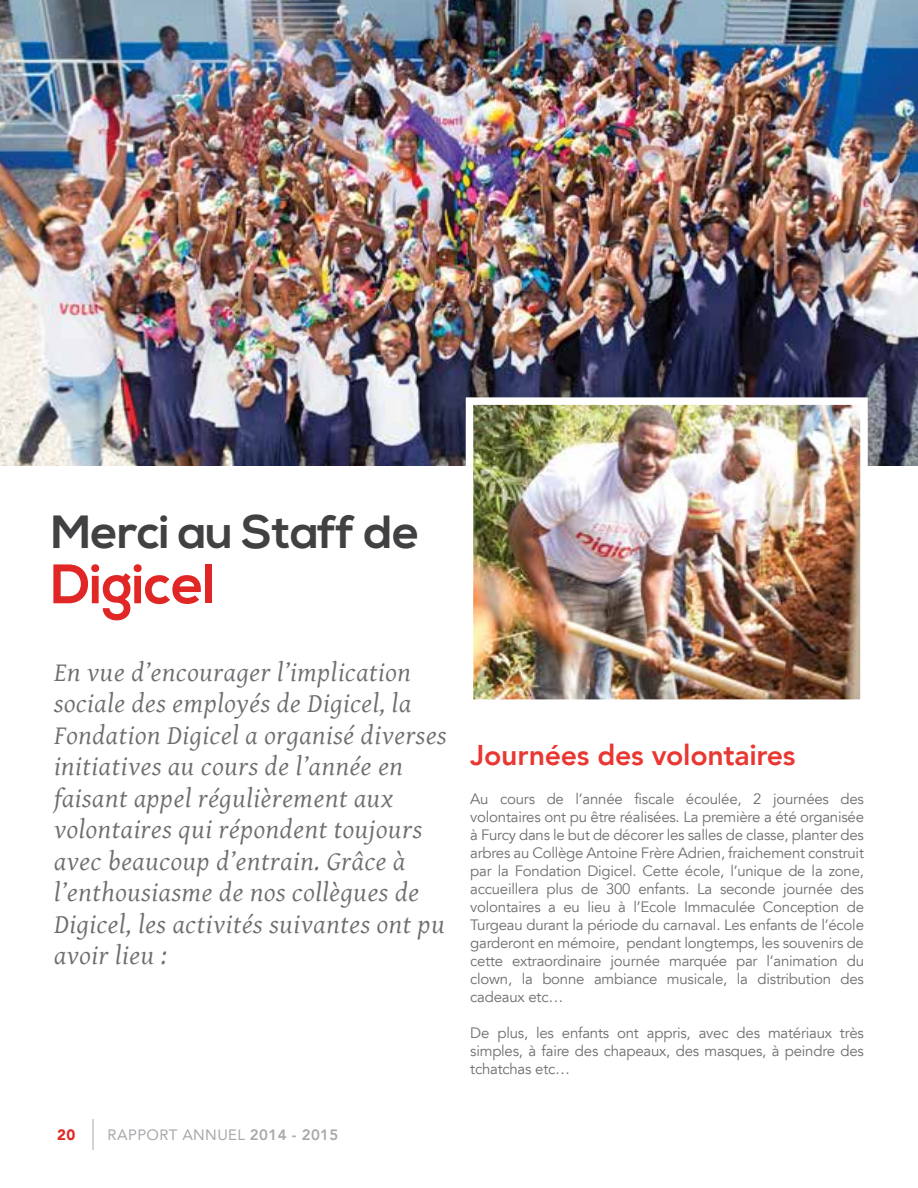
<style>
.page{position:relative;width:918px;height:1188px;background:#fff}
.page>*{position:absolute;margin:0;border:0;box-sizing:border-box;transform-origin:0 0}
.t1{font:700 55.5px "Nexa";letter-spacing:-.01em;color:#e12726}
.t2{font:700 46.5px "Nexa";letter-spacing:-.01em;color:#414042}
.t3{font:800 28.5px "Avenir LT";letter-spacing:-.01em;color:#e93732}
.t4{font:italic 27px/31.5px "Gentium Basic";letter-spacing:.025em;color:#6d6e71}
.t5{font:15px/18px "Avenir LT";letter-spacing:-.015em;color:#6d6e71;text-align:justify}
.t6{font:15px "Avenir LT";letter-spacing:.025em;color:#a7a9ac}
.t7{font:900 15px "Avenir LT";color:#e12726}
.s1{font-weight:800}
</style>
<div class="page">
<img style="left:0;top:0;width:918px;height:465px">
<img style="left:475px;top:406px;width:384px;height:292px">
<div style="left:466px;top:397px;width:402px;height:310px;border:8px solid #fff"></div>
<hr style="left:93px;top:1119px;width:1px;height:31px;background:#a7a9ac">
<h2 class="t2" style="left:51px;top:505px;width:370px">Merci au Staff de</h2>
<h1 class="t1" style="left:51px;top:552px;width:166px">Digicel</h1>
<p class="t4" style="left:54px;top:656px;width:394px">En vue d’encourager l’implication sociale des employés de Digicel, la Fondation Digicel a organisé diverses initiatives au cours de l’année en faisant appel régulièrement aux volontaires qui répondent toujours avec beaucoup d’entrain. Grâce à l’enthousiasme de nos collègues de Digicel, les activités suivantes ont pu avoir lieu :</p>
<p class="t7" style="left:57px;top:1126px;width:20px">20</p>
<p class="t6" style="left:108px;top:1126px;width:232px">RAPPORT ANNUEL <span class="s1">2014 - 2015</span></p>
<h3 class="t3" style="left:470px;top:738px;width:327px">Journées des volontaires</h3>
<p class="t5" style="left:470px;top:790px;width:395px">Au cours de l’année fiscale écoulée, 2 journées des volontaires ont pu être réalisées. La première a été organisée à Furcy dans le but de décorer les salles de classe, planter des arbres au Collège Antoine Frère Adrien, fraichement construit par la Fondation Digicel. Cette école, l’unique de la zone, accueillera plus de 300 enfants. La seconde journée des volontaires a eu lieu à l’Ecole Immaculée Conception de Turgeau durant la période du carnaval. Les enfants de l’école garderont en mémoire, pendant longtemps, les souvenirs de cette extraordinaire journée marquée par l’animation du clown, la bonne ambiance musicale, la distribution des cadeaux etc…</p>
<p class="t5" style="left:470px;top:1024px;width:395px">De plus, les enfants ont appris, avec des matériaux très simples, à faire des chapeaux, des masques, à peindre des tchatchas etc…</p>
</div>
